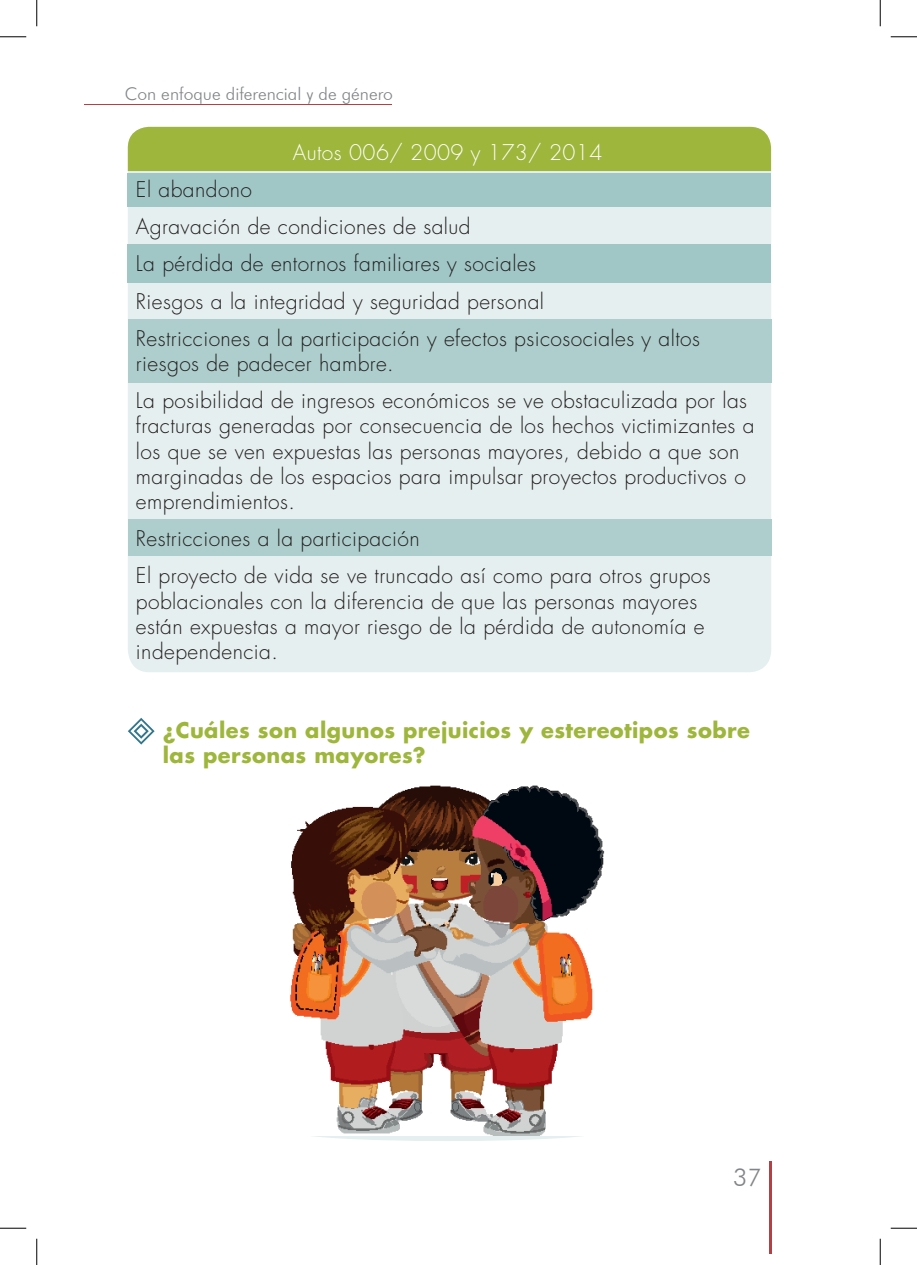
<style>
.page{position:relative;width:917px;height:1265px;background:#fff}
.page>*{position:absolute;margin:0;border:0;box-sizing:border-box;transform-origin:0 0}
.t1{font:300 24.5px "Futura BT";color:#828487}
.txt_cuadros{font:300 21px/25.2px "Futura Std";letter-spacing:.02em;color:#231f20}
.pregunta_cap2{font:700 21px/25.2px "Futura Std";letter-spacing:.02em;color:#9eb63b}
.tit_cuadros{font:300 21px "Futura Std";letter-spacing:.02em;color:#fff}
.t2{font:300 17.5px "Futura BT";color:#828487}
</style>
<div class="page">
<hr style="left:769px;top:1161px;width:3px;height:91px;background:#b43f44">
<hr style="left:85px;top:104px;width:307px;height:1px;background:#b43f44">
<svg style="left:128px;top:717px;width:27px;height:27px"></svg>
<div style="left:128px;top:127px;width:643px;height:545px;background:#e5efef;border-radius:22px"></div>
<div style="left:128px;top:319px;width:643px;height:64px;background:#adcecc"></div>
<div style="left:128px;top:519px;width:643px;height:36px;background:#adcecc"></div>
<div style="left:128px;top:173px;width:643px;height:34px;background:#a0c7c6"></div>
<div style="left:128px;top:244px;width:643px;height:39px;background:#a0c7c6"></div>
<div style="left:128px;top:127px;width:643px;height:44px;background:#9eb63b"></div>
<svg style="left:293px;top:1122px;width:308px;height:18px"></svg>
<img style="left:290px;top:785px;width:315px;height:350px">
<svg style="left:0;top:36px;width:26px;height:1px"></svg>
<svg style="left:891px;top:36px;width:26px;height:1px"></svg>
<svg style="left:0;top:1227px;width:26px;height:1px"></svg>
<svg style="left:891px;top:1227px;width:26px;height:1px"></svg>
<svg style="left:36px;top:0;width:1px;height:26px"></svg>
<svg style="left:36px;top:1238px;width:1px;height:26px"></svg>
<svg style="left:880px;top:0;width:1px;height:26px"></svg>
<svg style="left:880px;top:1238px;width:1px;height:26px"></svg>
<p class="t2" style="left:125px;top:83px;width:270px">Con enfoque diferencial y de género</p>
<p class="tit_cuadros" style="left:293px;top:139px;width:311px">Autos 006/ 2009 y 173/ 2014</p>
<p class="txt_cuadros" style="left:136px;top:177px;width:118px">El abandono</p>
<p class="txt_cuadros" style="left:136px;top:214px;width:336px">Agravación de condiciones de salud</p>
<p class="txt_cuadros" style="left:136px;top:252px;width:401px">La pérdida de entornos familiares y sociales</p>
<p class="txt_cuadros" style="left:136px;top:289px;width:410px">Riesgos a la integridad y seguridad personal</p>
<p class="txt_cuadros" style="left:136px;top:326px;width:565px">Restricciones a la participación y efectos psicosociales y altos riesgos de padecer hambre.</p>
<p class="txt_cuadros" style="left:136px;top:388px;width:620px">La posibilidad de ingresos económicos se ve obstaculizada por las fracturas generadas por consecuencia de los hechos victimizantes a los que se ven expuestas las personas mayores, debido a que son marginadas de los espacios para impulsar proyectos productivos o emprendimientos.</p>
<p class="txt_cuadros" style="left:136px;top:526px;width:285px">Restricciones a la participación</p>
<p class="txt_cuadros" style="left:136px;top:563px;width:576px">El proyecto de vida se ve truncado así como para otros grupos poblacionales con la diferencia de que las personas mayores están expuestas a mayor riesgo de la pérdida de autonomía e independencia.</p>
<p class="pregunta_cap2" style="left:163px;top:716px;width:588px">¿Cuáles son algunos prejuicios y estereotipos sobre las personas mayores?</p>
<p class="t1" style="left:733px;top:1162px;width:30px">37</p>
</div>
